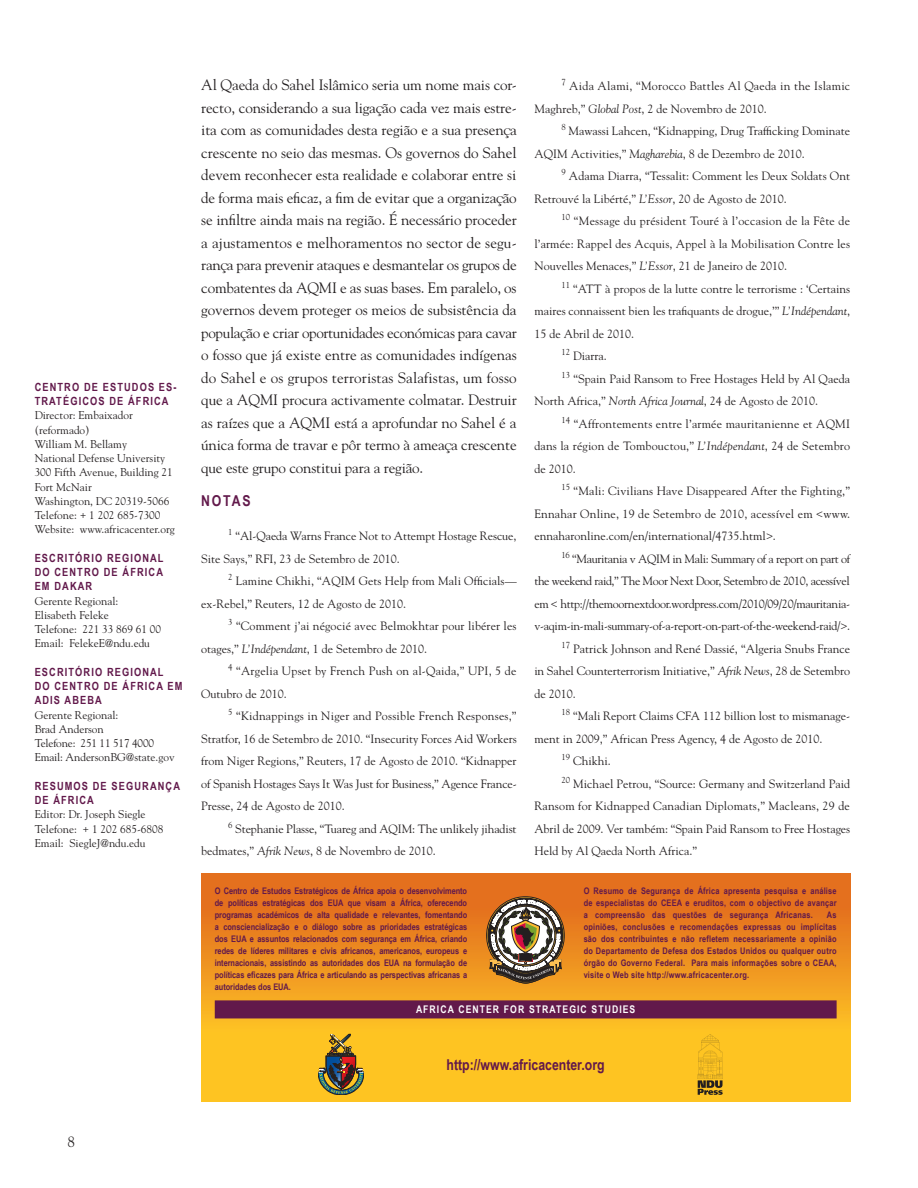
<style>
.page{position:relative;width:918px;height:1188px;background:#fff}
.page>*{position:absolute;margin:0;border:0;box-sizing:border-box;transform-origin:0 0}
.Body_Text{font:15px/22.5px "Goudy Std";letter-spacing:-.01em;color:#231f20;text-align:justify}
.P_BodyText{font:700 15px "Arial Narrow";color:#62194b}
.Head_A{font:700 15px "Arial Narrow";letter-spacing:.12em;color:#62194b}
.Endnotes_2{font:12px/22.5px "Goudy Std";color:#231f20;text-align:justify}
.Endnotes_1{font:12px/22.5px "Goudy Std";color:#231f20}
.Endnotes_1-2{font:12px/22.5px "Goudy Std";letter-spacing:.02em;color:#231f20}
.P_BodyText-2{font:11.25px/14.2px "Goudy Std";color:#231f20}
.P_BodyText-3{font:700 11.25px/14.2px "Arial Narrow";letter-spacing:.1em;color:#62194b}
.Address_Txt{font:11.25px "Goudy Std";color:#231f20}
.t1{font:700 10.5px "Arial Narrow";letter-spacing:.1em;color:#fff}
.P_BodyText-4{font:700 9px/12px "Arial Narrow";letter-spacing:.02em;color:#62194b;text-align:justify}
.s1{font-style:italic}
</style>
<div class="page">
<svg style="left:201px;top:873px;width:649px;height:229px"></svg>
<div style="left:215px;top:1000px;width:622px;height:18px;background:#62194b"></div>
<svg style="left:697px;top:1034px;width:26px;height:61px"></svg>
<img style="left:318px;top:1034px;width:46px;height:61px">
<svg style="left:487px;top:897px;width:77px;height:86px"></svg>
<p class="P_BodyText-3" style="left:35px;top:379px;width:143px">CENTRO DE ESTUDOS ES-<br>TRATÉGICOS DE ÁFRICA</p>
<p class="P_BodyText-2" style="left:35px;top:408px;width:100px">Director: Embaixador (reformado)<br>William M. Bellamy</p>
<p class="P_BodyText-2" style="left:35px;top:451px;width:132px">National Defense University</p>
<p class="P_BodyText-2" style="left:35px;top:465px;width:140px">300 Fifth Avenue, Building 21</p>
<p class="P_BodyText-2" style="left:35px;top:479px;width:59px">Fort McNair</p>
<p class="P_BodyText-2" style="left:35px;top:494px;width:136px">Washington, DC 20319-5066</p>
<p class="P_BodyText-2" style="left:35px;top:508px;width:127px">Telefone: + 1 202 685-7300</p>
<p class="P_BodyText-2" style="left:35px;top:522px;width:142px">Website: www.africacenter.org</p>
<p class="P_BodyText-3" style="left:35px;top:550px;width:130px;text-align:justify">ESCRITÓRIO REGIONAL DO CENTRO DE ÁFRICA EM DAKAR</p>
<p class="P_BodyText-2" style="left:35px;top:593px;width:85px">Gerente Regional:</p>
<p class="P_BodyText-2" style="left:35px;top:608px;width:76px">Elisabeth Feleke</p>
<p class="P_BodyText-2" style="left:35px;top:622px;width:128px">Telefone: 221 33 869 61 00</p>
<p class="P_BodyText-2" style="left:35px;top:636px;width:117px">Email: FelekeE@ndu.edu</p>
<p class="P_BodyText-3" style="left:35px;top:664px;width:149px">ESCRITÓRIO REGIONAL<br>DO CENTRO DE ÁFRICA EM<br>ADIS ABEBA</p>
<p class="P_BodyText-2" style="left:35px;top:707px;width:85px">Gerente Regional:</p>
<p class="Address_Txt" style="left:35px;top:722px;width:71px">Brad Anderson</p>
<p class="P_BodyText-2" style="left:35px;top:736px;width:121px">Telefone: 251 11 517 4000</p>
<p class="P_BodyText-2" style="left:35px;top:750px;width:142px">Email: AndersonBG@state.gov</p>
<p class="P_BodyText-3" style="left:35px;top:778px;width:147px">RESUMOS DE SEGURANÇA<br>DE ÁFRICA</p>
<p class="P_BodyText-2" style="left:35px;top:807px;width:112px">Editor: Dr. Joseph Siegle</p>
<p class="P_BodyText-2" style="left:35px;top:821px;width:130px">Telefone: + 1 202 685-6808</p>
<p class="P_BodyText-2" style="left:35px;top:836px;width:112px">Email: SiegleJ@ndu.edu</p>
<p class="Body_Text" style="left:201px;top:73px;width:317px">Al Qaeda do Sahel Islâmico seria um nome mais cor&shy;recto, considerando a sua ligação cada vez mais estre&shy;ita com as comunidades desta região e a sua presença crescente no seio das mesmas. Os governos do Sahel devem reconhecer esta realidade e colaborar entre si de forma mais eficaz, a fim de evitar que a organização se infiltre ainda mais na região. É necessário proceder a ajustamentos e melhoramentos no sector de segu&shy;rança para prevenir ataques e desmantelar os grupos de combatentes da AQMI e as suas bases. Em paralelo, os governos devem proteger os meios de subsistência da população e criar oportunidades económicas para cavar o fosso que já existe entre as comunidades indígenas do Sahel e os grupos terroristas Salafistas, um fosso que a AQMI procura activamente colmatar. Destruir as raízes que a AQMI está a aprofundar no Sahel é a única forma de travar e pôr termo à ameaça crescente que este grupo constitui para a região.</p>
<p class="Head_A" style="left:201px;top:489px;width:51px">NOTAS</p>
<p class="Endnotes_1" style="left:201px;top:524px;width:317px;text-indent:27px"><sup>1</sup> “Al-Qaeda Warns France Not to Attempt Hostage Rescue,<br>Site Says,” RFI, 23 de Setembro de 2010.</p>
<p class="Endnotes_1" style="left:201px;top:569px;width:317px;text-indent:27px"><sup>2</sup> Lamine Chikhi, “AQIM Gets Help from Mali Officials— ex-Rebel,” Reuters, 12 de Agosto de 2010.</p>
<p class="Endnotes_1" style="left:201px;top:614px;width:317px;text-indent:27px"><sup>3</sup> “Comment j’ai négocié avec Belmokhtar pour libérer les otages,” <span class="s1">L’Indépendant</span>, 1 de Setembro de 2010.</p>
<p class="Endnotes_1-2" style="left:201px;top:659px;width:317px;text-indent:27px"><sup>4</sup> “Argelia Upset by French Push on al-Qaida,” UPI, 5 de<br>Outubro de 2010.</p>
<p class="Endnotes_1" style="left:201px;top:704px;width:317px;text-align:justify;text-indent:27px"><sup>5</sup> “Kidnappings in Niger and Possible French Responses,” Stratfor, 16 de Setembro de 2010. “Insecurity Forces Aid Workers from Niger Regions,” Reuters, 17 de Agosto de 2010. “Kidnapper of Spanish Hostages Says It Was Just for Business,” Agence France-Presse, 24 de Agosto de 2010.</p>
<p class="Endnotes_1" style="left:201px;top:817px;width:317px;text-indent:27px"><sup>6</sup> Stephanie Plasse, “Tuareg and AQIM: The unlikely jihadist bedmates,” <span class="s1">Afrik News</span>, 8 de Novembro de 2010.</p>
<p class="Endnotes_1-2" style="left:534px;top:74px;width:317px;text-indent:27px"><sup>7</sup> Aida Alami, “Morocco Battles Al Qaeda in the Islamic<br>Maghreb,” <span class="s1">Global Post</span>, 2 de Novembro de 2010.</p>
<p class="Endnotes_1" style="left:534px;top:119px;width:317px;text-indent:27px"><sup>8</sup> Mawassi Lahcen, “Kidnapping, Drug Trafficking Dominate<br>AQIM Activities,” <span class="s1">Magharebia</span>, 8 de Dezembro de 2010.</p>
<p class="Endnotes_1" style="left:534px;top:164px;width:317px;text-indent:27px"><sup>9</sup> Adama Diarra, “Tessalit: Comment les Deux Soldats Ont<br>Retrouvé la Libérté,” <span class="s1">L’Essor</span>, 20 de Agosto de 2010.</p>
<p class="Endnotes_2" style="left:534px;top:209px;width:317px;text-indent:27px"><sup>10</sup> “Message du président Touré à l’occasion de la Fête de l’armée: Rappel des Acquis, Appel à la Mobilisation Contre les Nouvelles Menaces,” <span class="s1">L’Essor</span>, 21 de Janeiro de 2010.</p>
<p class="Endnotes_2" style="left:534px;top:277px;width:317px;text-indent:27px"><sup>11</sup> “ATT à propos de la lutte contre le terrorisme : ‘Certains maires connaissent bien les trafiquants de drogue,’” <span class="s1">L’Indépendant</span>, 15 de Abril de 2010.</p>
<p class="Endnotes_2" style="left:561px;top:344px;width:47px"><sup>12</sup> Diarra.</p>
<p class="Endnotes_2" style="left:534px;top:367px;width:317px;text-indent:27px"><sup>13</sup> “Spain Paid Ransom to Free Hostages Held by Al Qaeda<br>North Africa,” <span class="s1">North Africa Journal</span>, 24 de Agosto de 2010.</p>
<p class="Endnotes_2" style="left:534px;top:412px;width:317px;text-indent:27px"><sup>14</sup> “Affrontements entre l’armée mauritanienne et AQMI dans la région de Tombouctou,” <span class="s1">L’Indépendant</span>, 24 de Setembro de 2010.</p>
<p class="Endnotes_2" style="left:534px;top:479px;width:317px;text-indent:27px"><sup>15</sup> “Mali: Civilians Have Disappeared After the Fighting,” Ennahar Online, 19 de Setembro de 2010, acessível em &lt;www. ennaharonline.com/en/international/4735.html&gt;.</p>
<p class="Endnotes_2" style="left:534px;top:547px;width:317px;text-indent:27px"><sup>16</sup> “Mauritania v AQIM in Mali: Summary of a report on part of the weekend raid,” The Moor Next Door, Setembro de 2010, acessível em &lt; http://themoornextdoor.wordpress.com/2010/09/20/mauritania&shy;v-aqim-in-mali-summary-of-a-report-on-part-of-the-weekend-raid/&gt;.</p>
<p class="Endnotes_2" style="left:534px;top:637px;width:317px;text-indent:27px"><sup>17</sup> Patrick Johnson and René Dassié, “Algeria Snubs France in Sahel Counterterrorism Initiative,” <span class="s1">Afrik News</span>, 28 de Setembro de 2010.</p>
<p class="Endnotes_2" style="left:534px;top:704px;width:317px;text-indent:27px"><sup>18</sup> “Mali Report Claims CFA 112 billion lost to mismanage&shy;ment in 2009,” African Press Agency, 4 de Agosto de 2010.</p>
<p class="Endnotes_2" style="left:561px;top:749px;width:51px"><sup>19</sup> Chikhi.</p>
<p class="Endnotes_2" style="left:534px;top:772px;width:317px;text-indent:27px"><sup>20</sup> Michael Petrou, “Source: Germany and Switzerland Paid Ransom for Kidnapped Canadian Diplomats,” Macleans, 29 de Abril de 2009. Ver também: “Spain Paid Ransom to Free Hostages Held by Al Qaeda North Africa.”</p>
<p class="P_BodyText-4" style="left:215px;top:884px;width:254px">O Centro de Estudos Estratégicos de África apoia o desenvolvimento de políticas estratégicas dos EUA que visam a África, oferecendo programas académicos de alta qualidade e relevantes, fomentando a consciencialização e o diálogo sobre as prioridades estratégicas dos EUA e assuntos relacionados com segurança em África, criando redes de líderes militares e civis africanos, americanos, europeus e internacionais, assistindo as autoridades dos EUA na formulação de políticas eficazes para África e articulando as perspectivas africanas a autoridades dos EUA.</p>
<p class="t1" style="left:416px;top:1001px;width:221px">AFRICA CENTER FOR STRATEGIC STUDIES</p>
<p class="P_BodyText-4" style="left:584px;top:884px;width:254px">O Resumo de Segurança de África apresenta pesquisa e análise de especialistas do CEEA e eruditos, com o objectivo de avançar a compreensão das questões de segurança Africanas.</p>
<p class="P_BodyText-4" style="left:584px;top:908px;width:254px;text-indent:243px">As opiniões, conclusões e recomendações expressas ou implícitas são dos contribuintes e não refletem necessariamente a opinião do Departamento de Defesa dos Estados Unidos ou qualquer outro órgão do Governo Federal. Para mais informações sobre o CEAA, visite o Web site http://www.africacenter.org.</p>
<p class="P_BodyText" style="left:447px;top:1053px;width:160px">http://www.africacenter.org</p>
<p class="Body_Text" style="left:68px;top:1130px;width:9px">8</p>
</div>
